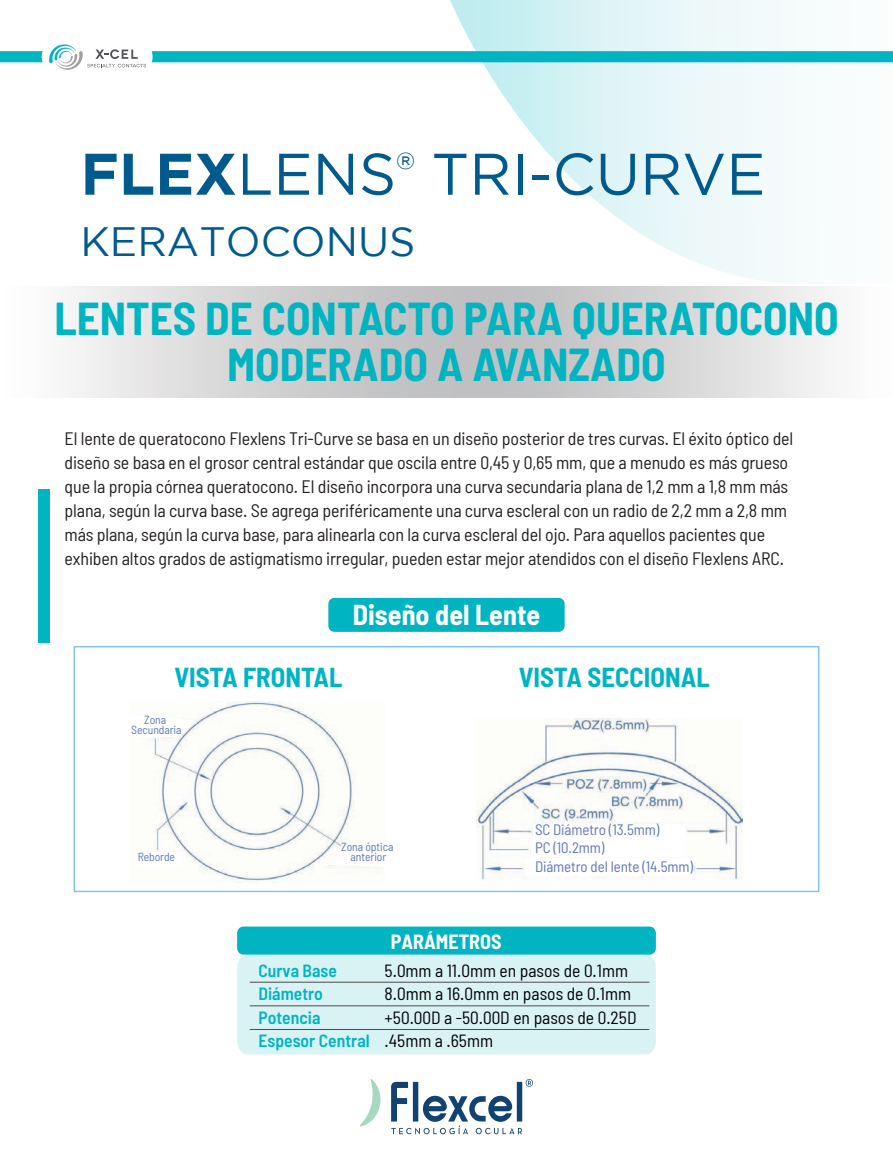
<style>
.page{position:relative;width:893px;height:1149px;background:#fff}
.page>*{position:absolute;margin:0;border:0;box-sizing:border-box;transform-origin:0 0}
.t1{font:58.5px "Gotham";color:#015a8d}
.t2{font:700 semi-condensed 45px/46.5px "Barlow";color:#00b4c1;text-align:center}
.t3{font:40.95px "Gotham";color:#015a8d}
.t4{font:700 semi-condensed 28.05px "Barlow";color:#fff}
.t5{font:700 semi-condensed 26.7px "Barlow";color:#00b4c1}
.t6{font:22.95px "Gotham";color:#015a8d}
.t7{font:700 semi-condensed 20.1px "Barlow";color:#fff}
.t8{font:semi-condensed 18px/24px "Barlow";letter-spacing:-.005em;color:#231f20}
.t9{font:semi-condensed 17.55px/23.1px "Barlow";color:#000}
.t10{font:600 semi-condensed 17.55px/23.1px "Barlow";color:#00b4c1}
.t11{font:semi-condensed 15px/18.5px "Barlow";letter-spacing:-.005em;color:#5e77ba}
.t12{font:semi-condensed 11.7px/10.1px "Barlow";letter-spacing:-.005em;color:#5e77ba;text-align:center}
.s1{font-weight:700}
</style>
<div class="page">
<svg style="left:447px;top:0;width:446px;height:283px"></svg>
<div style="left:328px;top:597px;width:237px;height:34px;background:#00b4c1;border-radius:6px"></div>
<div style="left:237px;top:926px;width:419px;height:28px;background:#00b4c1;border-radius:6px"></div>
<div style="left:237px;top:954px;width:419px;height:100px;background:#d9f3f5"></div>
<hr style="left:250px;top:981px;width:399px;height:1px;background:#524a47">
<hr style="left:250px;top:1005px;width:399px;height:1px;background:#524a47">
<hr style="left:250px;top:1028px;width:399px;height:1px;background:#524a47">
<div style="left:38px;top:489px;width:12px;height:154px;background:#00b4c1"></div>
<svg style="left:71px;top:286px;width:759px;height:111px;background:#d4d4d5"></svg>
<svg style="left:49px;top:44px;width:97px;height:26px"></svg>
<svg style="left:0;top:51px;width:43px;height:11px"></svg>
<svg style="left:152px;top:51px;width:741px;height:11px;background:#03b5c1"></svg>
<div style="left:74px;top:645px;width:745px;height:246px;border:2px solid #85c4e8"></div>
<img style="left:477px;top:718px;width:265px;height:162px">
<img style="left:142px;top:701px;width:242px;height:180px">
<svg style="left:130px;top:714px;width:64px;height:24px"></svg>
<div style="left:138px;top:852px;width:43px;height:14px;background:#fff"></div>
<svg style="left:323px;top:845px;width:61px;height:21px"></svg>
<div style="left:533px;top:823px;width:152px;height:18px;background:#fff"></div>
<div style="left:531px;top:839px;width:152px;height:17px;background:#fff"></div>
<div style="left:525px;top:858px;width:169px;height:17px;background:#fff"></div>
<svg style="left:360px;top:1079px;width:21px;height:47px"></svg>
<svg style="left:391px;top:1079px;width:142px;height:54px"></svg>
<p class="t6" style="left:396px;top:148px;width:21px">®</p>
<h1 class="t1" style="left:81px;top:142px;width:686px"><span class="s1">FLEX</span>LENS TRI-CURVE</h1>
<h3 class="t3" style="left:81px;top:218px;width:336px">KERATOCONUS</h3>
<h2 class="t2" style="left:54px;top:294px;width:786px">LENTES DE CONTACTO PARA QUERATOCONO<br>MODERADO A AVANZADO</h2>
<p class="t8" style="left:65px;top:425px;width:730px">El lente de queratocono Flexlens Tri-Curve se basa en un diseño posterior de tres curvas. El éxito óptico del diseño se basa en el grosor central estándar que oscila entre 0,45 y 0,65 mm, que a menudo es más grueso que la propia córnea queratocono. El diseño incorpora una curva secundaria plana de 1,2 mm a 1,8 mm más plana, según la curva base. Se agrega periféricamente una curva escleral con un radio de 2,2 mm a 2,8 mm más plana, según la curva base, para alinearla con la curva escleral del ojo. Para aquellos pacientes que exhiben altos grados de astigmatismo irregular, pueden estar mejor atendidos con el diseño Flexlens ARC.</p>
<h3 class="t4" style="left:353px;top:597px;width:189px">Diseño del Lente</h3>
<h3 class="t5" style="left:174px;top:660px;width:170px">VISTA FRONTAL</h3>
<h3 class="t5" style="left:519px;top:660px;width:193px">VISTA SECCIONAL</h3>
<p class="t12" style="left:131px;top:713px;width:52px">Zona<br>Secundaria</p>
<p class="t12" style="left:138px;top:851px;width:39px">Reborde</p>
<p class="t12" style="left:341px;top:841px;width:54px">Zona óptica anterior</p>
<p class="t11" style="left:535px;top:819px;width:160px">SC Diámetro (13.5mm)<br>PC (10.2mm)<br>Diámetro del lente (14.5mm)</p>
<p class="t10" style="left:258px;top:958px;width:113px">Curva Base<br>Diámetro<br>Potencia<br>Espesor Central</p>
<p class="t7" style="left:391px;top:929px;width:112px">PARÁMETROS</p>
<p class="t9" style="left:385px;top:958px;width:253px">5.0mm a 11.0mm en pasos de 0.1mm<br>8.0mm a 16.0mm en pasos de 0.1mm +50.00D a -50.00D en pasos de 0.25D .45mm a .65mm</p>
</div>
